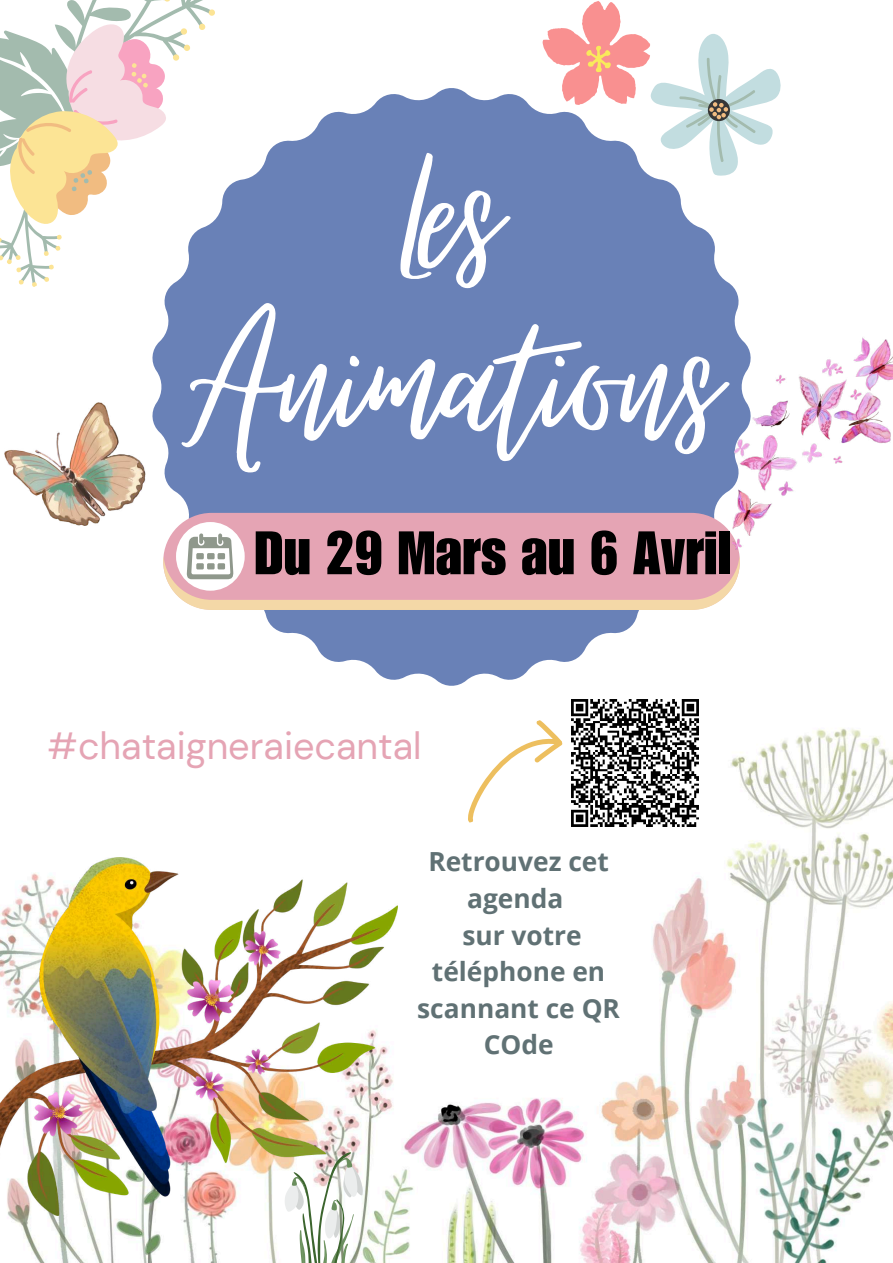
<style>
.page{position:relative;width:893px;height:1263px;background:#fff}
.page>*{position:absolute;margin:0;border:0;box-sizing:border-box;transform-origin:0 0}
.t1{font:231.38px/166px "Virtual";color:#fff;text-align:center}
.t2{font:60px "Impact LT Std";color:#000}
.t3{font:37.8px "DM Sans";color:#e5a4b4}
.t4{font:700 26.33px/36.6px "Open Sans";color:#607174;text-align:center}
</style>
<div class="page">
<img style="left:8px;top:728px;width:885px;height:535px">
<img style="left:0;top:857px;width:397px;height:358px">
<svg style="left:0;top:0;width:215px;height:287px"></svg>
<svg style="left:0;top:15px;width:174px;height:218px"></svg>
<svg style="left:542px;top:1px;width:238px;height:144px"></svg>
<svg style="left:150px;top:86px;width:603px;height:600px;fill:#6981b7"></svg>
<img style="left:463px;top:699px;width:269px;height:235px">
<svg style="left:449px;top:716px;width:126px;height:107px"></svg>
<div style="left:163px;top:513px;width:577px;height:97px;background:#e5a4b4;border-radius:48px"></div>
<div style="left:176px;top:522px;width:69px;height:69px;background:#fff;border-radius:50%"></div>
<svg style="left:163px;top:533px;width:577px;height:77px"></svg>
<img style="left:732px;top:296px;width:161px;height:253px">
<img style="left:5px;top:402px;width:141px;height:124px">
<svg style="left:285px;top:1152px;width:78px;height:111px"></svg>
<h1 class="t1" style="left:185px;top:135px;width:534px">Les<br>Animations</h1>
<h2 class="t2" style="left:254px;top:531px;width:478px">Du 29 Mars au 6 Avril</h2>
<h3 class="t3" style="left:47px;top:721px;width:376px">#chataigneraiecantal</h3>
<p class="t4" style="left:417px;top:843px;width:204px">Retrouvez cet agenda<br>sur votre téléphone en scannant ce QR<br>COde</p>
</div>
